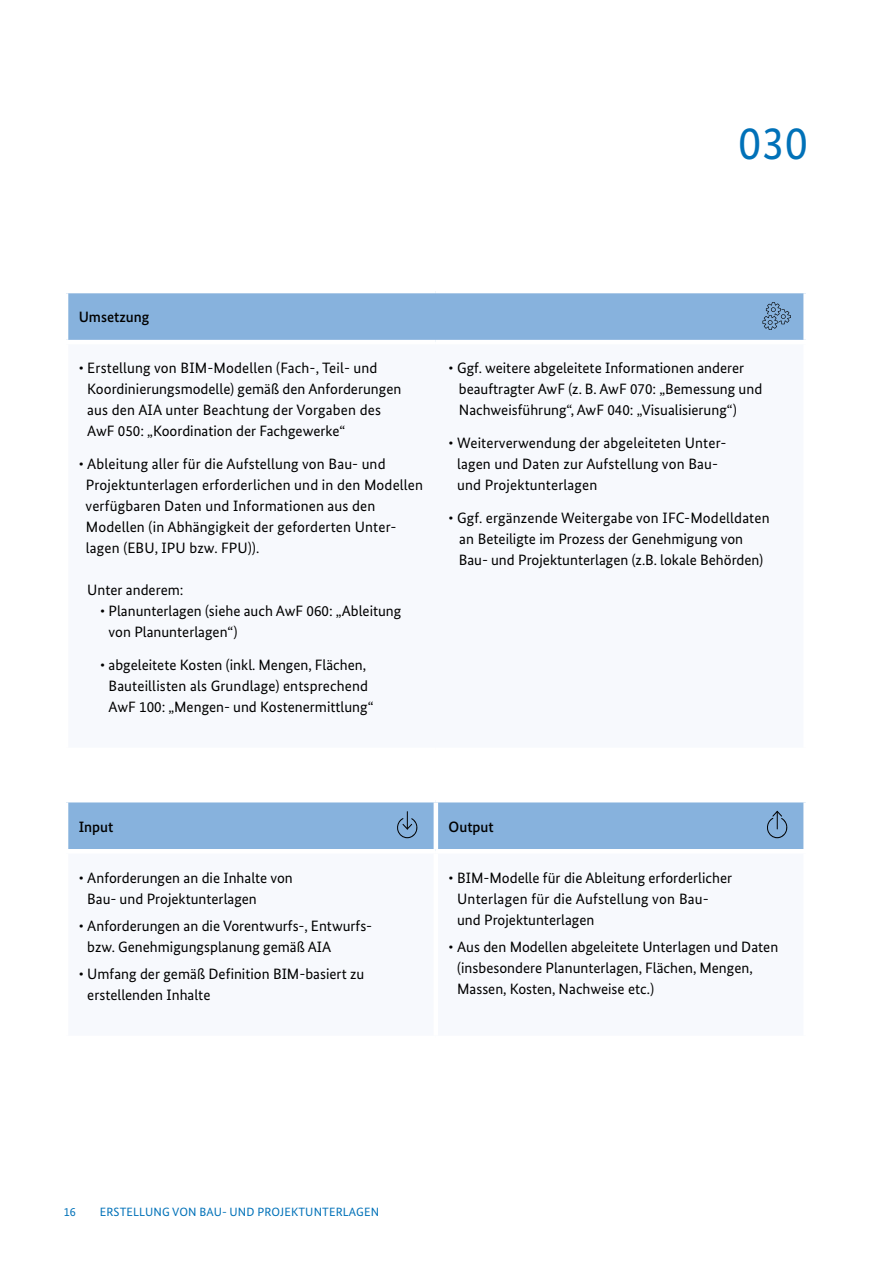
<style>
.page{position:relative;width:893px;height:1263px;background:#fff}
.page>*{position:absolute;margin:0;border:0;box-sizing:border-box;transform-origin:0 0}
.t1{font:46.5px "Bundes Sans";color:#0071b8}
.t2{font:15px/21px "Bundes Sans";color:#000}
.t3{font:500 15px "Bundes Sans";color:#000}
.t4{font:12px "Bundes Sans";letter-spacing:.01em;color:#0071b8}
</style>
<div class="page">
<div style="left:66px;top:291px;width:740px;height:51px;background:#87b2dd"></div>
<hr style="left:64px;top:293px;width:4px;height:47px;background:#fff">
<hr style="left:64px;top:289px;width:372px;height:4px;background:#fff">
<hr style="left:436px;top:289px;width:372px;height:4px;background:#fff">
<div style="left:803px;top:293px;width:5px;height:47px;background:#fff"></div>
<hr style="left:64px;top:340px;width:372px;height:4px;background:#fff">
<hr style="left:436px;top:340px;width:372px;height:4px;background:#fff">
<svg style="left:66px;top:800px;width:740px;height:51px;background:#92b8df"></svg>
<svg style="left:762px;top:302px;width:29px;height:28px"></svg>
<h1 class="t1" style="left:738px;top:117px;width:71px">030</h1>
<p class="t3" style="left:79px;top:309px;width:72px">Umsetzung</p>
<p class="t2" style="left:87px;top:357px;width:316px;text-indent:-9px">• Erstellung von BIM-Modellen (Fach-, Teil- und Koordinierungsmodelle) gemäß den Anforderungen aus den AIA unter Beachtung der Vorgaben des AwF 050: „Koordination der Fachgewerke“</p>
<p class="t2" style="left:86px;top:453px;width:339px;text-indent:-7px">• Ableitung aller für die Aufstellung von Bau- und Projektunterlagen erforderlichen und in den Modellen verfügbaren Daten und Informationen aus den Modellen (in Abhängigkeit der geforderten Unter&shy;lagen (EBU, IPU bzw. FPU)).</p>
<p class="t2" style="left:87px;top:579px;width:98px">Unter anderem:</p>
<p class="t2" style="left:109px;top:600px;width:294px;text-indent:-9px">• Planunterlagen (siehe auch AwF 060: „Ableitung von Planunterlagen“)</p>
<p class="t2" style="left:100px;top:654px;width:275px;text-align:center">• abgeleitete Kosten (inkl. Mengen, Flächen,<br>Bauteillisten als Grundlage) entsprechend<br>AwF 100: „Mengen- und Kostenermittlung“</p>
<p class="t2" style="left:459px;top:357px;width:305px;text-indent:-10px">• Ggf. weitere abgeleitete Informationen anderer beauftragter AwF (z. B. AwF 070: „Bemessung und<br>Nachweisführung“, AwF 040: „Visualisierung“)</p>
<p class="t2" style="left:457px;top:432px;width:271px;text-indent:-9px">• Weiterverwendung der abgeleiteten Unter&shy;lagen und Daten zur Aufstellung von Bau&shy;und Projektunterlagen</p>
<p class="t2" style="left:459px;top:507px;width:312px;text-indent:-10px">• Ggf. ergänzende Weitergabe von IFC-Modelldaten an Beteiligte im Prozess der Genehmigung von<br>Bau- und Projektunterlagen (z.B. lokale Behörden)</p>
<p class="t3" style="left:79px;top:818px;width:36px">Input</p>
<p class="t3" style="left:449px;top:818px;width:47px">Output</p>
<p class="t2" style="left:87px;top:867px;width:207px;text-indent:-9px">• Anforderungen an die Inhalte von<br>Bau- und Projektunterlagen</p>
<p class="t2" style="left:87px;top:915px;width:286px;text-indent:-9px">• Anforderungen an die Vorentwurfs-, Entwurfs&shy;bzw. Genehmigungsplanung gemäß AIA</p>
<p class="t2" style="left:87px;top:963px;width:279px;text-indent:-9px">• Umfang der gemäß Definition BIM-basiert zu erstellenden Inhalte</p>
<p class="t2" style="left:457px;top:867px;width:277px;text-indent:-9px">• BIM-Modelle für die Ableitung erforderlicher<br>Unterlagen für die Aufstellung von Bau&shy;und Projektunterlagen</p>
<p class="t2" style="left:457px;top:936px;width:323px;text-indent:-9px">• Aus den Modellen abgeleitete Unterlagen und Daten (insbesondere Planunterlagen, Flächen, Mengen,<br>Massen, Kosten, Nachweise etc.)</p>
<p class="t4" style="left:64px;top:1205px;width:13px">16</p>
<p class="t4" style="left:100px;top:1205px;width:281px">ERSTELLUNG VON BAU- UND PROJEKTUNTERLAGEN</p>
</div>
